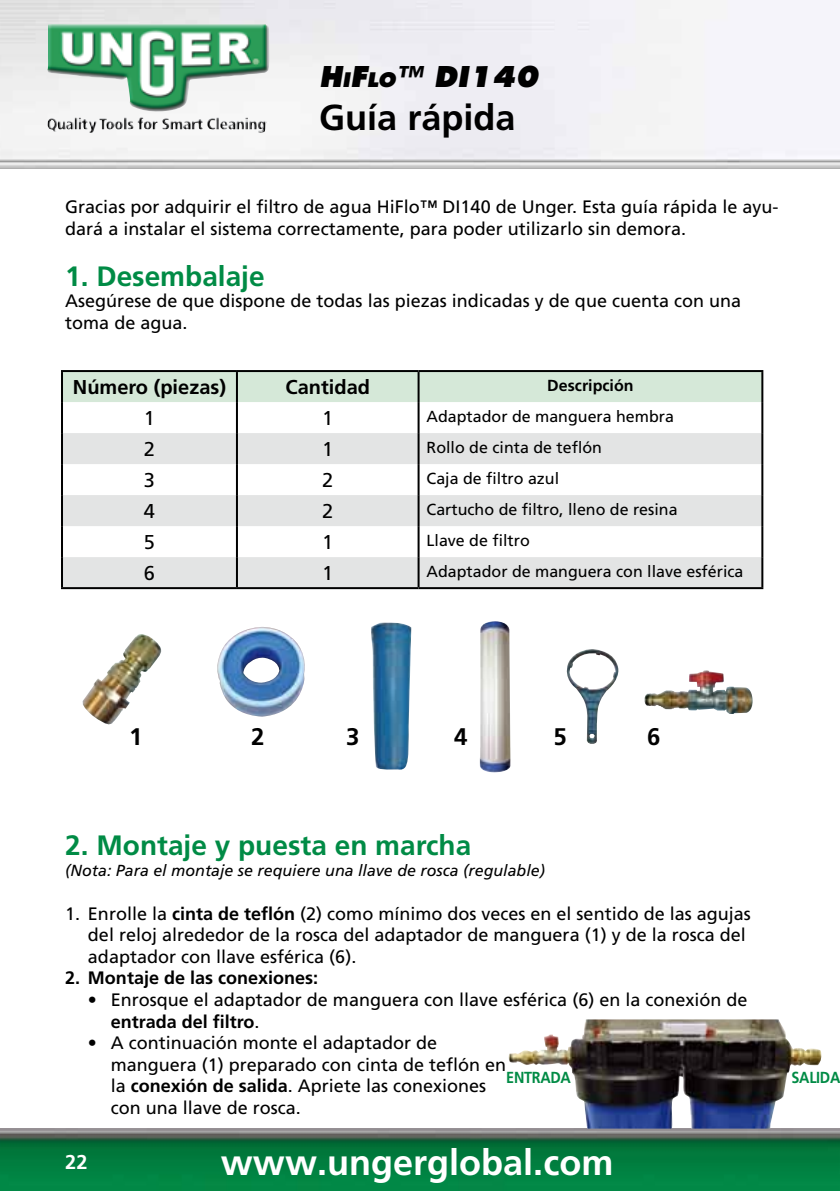
<style>
.page{position:relative;width:840px;height:1191px;background:#fff}
.page>*{position:absolute;margin:0;border:0;box-sizing:border-box;transform-origin:0 0}
.t1{font:700 36px "Frutiger LT Pro";color:#fff}
.t2{font:700 36px "Frutiger LT Pro";color:#000}
.t3{font:700 28px "Frutiger LT Pro";color:#008b45}
.t4{font:italic 800 28px "Futura Com";color:#000}
.t5{font:700 24px "Frutiger LT Pro";color:#000}
.t6{font:700 20px "Frutiger LT Pro";color:#000}
.t7{font:20px "Frutiger LT Pro";color:#000}
.t8{font:700 20px "Frutiger LT Pro";color:#fff}
.t9{font:18px/21.6px "Frutiger LT Pro";color:#000}
.t10{font:700 18px "Frutiger LT Pro";color:#000}
.t11{font:16px "Frutiger LT Pro";color:#000}
.t12{font:italic 16px "Frutiger LT Pro";color:#000}
.t13{font:700 16px "Frutiger LT Pro";letter-spacing:-.02em;color:#008b45;scale:.9 1}
.t14{font:700 16px "Frutiger LT Pro";color:#000}
.s1{font-size:19.6px}
.s2{font-weight:700}
</style>
<div class="page">
<img style="left:0;top:0;width:839px;height:169px">
<img style="left:47px;top:24px;width:223px;height:107px">
<img style="left:0;top:1128px;width:839px;height:63px">
<img style="left:508px;top:1019px;width:313px;height:109px">
<img style="left:566px;top:649px;width:53px;height:95px">
<img style="left:371px;top:622px;width:40px;height:148px">
<img style="left:217px;top:627px;width:87px;height:89px">
<img style="left:83px;top:634px;width:78px;height:91px">
<img style="left:644px;top:670px;width:108px;height:44px">
<img style="left:479px;top:621px;width:31px;height:151px">
<div style="left:63px;top:372px;width:698px;height:30px;background:#d5e8d8"></div>
<svg style="left:63px;top:433px;width:698px;height:154px;fill:#e3e4e4"></svg>
<hr style="left:61px;top:370px;width:176px;height:2px;background:#000">
<hr style="left:61px;top:372px;width:2px;height:30px;background:#000">
<hr style="left:237px;top:370px;width:181px;height:2px;background:#000">
<hr style="left:236px;top:372px;width:2px;height:30px;background:#000">
<hr style="left:418px;top:370px;width:345px;height:2px;background:#000">
<hr style="left:417px;top:372px;width:2px;height:30px;background:#000">
<hr style="left:761px;top:372px;width:2px;height:30px;background:#000">
<hr style="left:61px;top:402px;width:2px;height:31px;background:#000">
<hr style="left:236px;top:402px;width:2px;height:31px;background:#000">
<hr style="left:417px;top:402px;width:2px;height:31px;background:#000">
<hr style="left:761px;top:402px;width:2px;height:31px;background:#000">
<hr style="left:61px;top:433px;width:2px;height:31px;background:#000">
<hr style="left:236px;top:433px;width:2px;height:31px;background:#000">
<hr style="left:417px;top:433px;width:2px;height:31px;background:#000">
<hr style="left:761px;top:433px;width:2px;height:31px;background:#000">
<hr style="left:61px;top:464px;width:2px;height:31px;background:#000">
<hr style="left:236px;top:464px;width:2px;height:31px;background:#000">
<hr style="left:417px;top:464px;width:2px;height:31px;background:#000">
<hr style="left:761px;top:464px;width:2px;height:31px;background:#000">
<hr style="left:61px;top:495px;width:2px;height:31px;background:#000">
<hr style="left:236px;top:495px;width:2px;height:31px;background:#000">
<hr style="left:417px;top:495px;width:2px;height:31px;background:#000">
<hr style="left:761px;top:495px;width:2px;height:31px;background:#000">
<hr style="left:61px;top:526px;width:2px;height:31px;background:#000">
<hr style="left:236px;top:526px;width:2px;height:31px;background:#000">
<hr style="left:417px;top:526px;width:2px;height:31px;background:#000">
<hr style="left:761px;top:526px;width:2px;height:31px;background:#000">
<hr style="left:61px;top:557px;width:2px;height:30px;background:#000">
<hr style="left:236px;top:557px;width:2px;height:30px;background:#000">
<hr style="left:417px;top:557px;width:2px;height:30px;background:#000">
<hr style="left:761px;top:557px;width:2px;height:30px;background:#000">
<hr style="left:61px;top:587px;width:176px;height:2px;background:#000">
<hr style="left:237px;top:587px;width:181px;height:2px;background:#000">
<hr style="left:418px;top:587px;width:345px;height:2px;background:#000">
<h2 class="t4" style="left:319px;top:57px;width:220px">H<span class="s1">i</span>F<span class="s1">lo</span>™ DI140</h2>
<h1 class="t2" style="left:319px;top:96px;width:198px">Guía rápida</h1>
<p class="t9" style="left:65px;top:196px;width:714px">Gracias por adquirir el filtro de agua HiFlo™ DI140 de Unger. Esta guía rápida le ayu&shy;dará a instalar el sistema correctamente, para poder utilizarlo sin demora.</p>
<h2 class="t3" style="left:65px;top:259px;width:201px">1. Desembalaje</h2>
<p class="t9" style="left:65px;top:290px;width:677px">Asegúrese de que dispone de todas las piezas indicadas y de que cuenta con una toma de agua.</p>
<p class="t6" style="left:73px;top:375px;width:154px">Número (piezas)</p>
<p class="t6" style="left:285px;top:375px;width:86px">Cantidad</p>
<p class="t14" style="left:547px;top:376px;width:88px">Descripción</p>
<p class="t7" style="left:144px;top:406px;width:13px">1</p>
<p class="t7" style="left:322px;top:406px;width:13px">1</p>
<p class="t11" style="left:426px;top:407px;width:249px">Adaptador de manguera hembra</p>
<p class="t7" style="left:144px;top:437px;width:13px">2</p>
<p class="t7" style="left:322px;top:437px;width:13px">1</p>
<p class="t11" style="left:426px;top:438px;width:177px">Rollo de cinta de teflón</p>
<p class="t7" style="left:144px;top:468px;width:13px">3</p>
<p class="t7" style="left:322px;top:468px;width:13px">2</p>
<p class="t11" style="left:426px;top:469px;width:134px">Caja de filtro azul</p>
<p class="t7" style="left:144px;top:499px;width:13px">4</p>
<p class="t7" style="left:322px;top:499px;width:13px">2</p>
<p class="t11" style="left:426px;top:500px;width:252px">Cartucho de filtro, lleno de resina</p>
<p class="t7" style="left:144px;top:530px;width:13px">5</p>
<p class="t7" style="left:322px;top:530px;width:13px">1</p>
<p class="t11" style="left:426px;top:531px;width:105px">Llave de filtro</p>
<p class="t7" style="left:144px;top:561px;width:13px">6</p>
<p class="t7" style="left:322px;top:561px;width:13px">1</p>
<p class="t11" style="left:426px;top:562px;width:318px">Adaptador de manguera con llave esférica</p>
<h3 class="t5" style="left:129px;top:722px;width:15px">1</h3>
<h3 class="t5" style="left:251px;top:722px;width:15px">2</h3>
<h3 class="t5" style="left:346px;top:722px;width:15px">3</h3>
<h3 class="t5" style="left:454px;top:722px;width:15px">4</h3>
<h3 class="t5" style="left:553px;top:722px;width:15px">5</h3>
<h3 class="t5" style="left:646px;top:722px;width:15px">6</h3>
<h2 class="t3" style="left:65px;top:828px;width:407px">2. Montaje y puesta en marcha</h2>
<p class="t12" style="left:65px;top:861px;width:481px">(Nota: Para el montaje se requiere una llave de rosca (regulable)</p>
<p class="t9" style="left:88px;top:902px;width:664px;text-indent:-23px">1. Enrolle la <span class="s2">cinta de teflón</span> (2) como mínimo dos veces en el sentido de las agujas del reloj alrededor de la rosca del adaptador de manguera (1) y de la rosca del adaptador con llave esférica (6).</p>
<p class="t10" style="left:65px;top:967px;width:254px">2. Montaje de las conexiones:</p>
<p class="t9" style="left:111px;top:989px;width:638px;text-indent:-23px">• Enrosque el adaptador de manguera con llave esférica (6) en la conexión de <span class="s2">entrada del filtro</span>.</p>
<p class="t9" style="left:111px;top:1032px;width:397px;text-indent:-23px">• A continuación monte el adaptador de manguera (1) preparado con cinta de teflón en la <span class="s2">conexión de salida</span>. Apriete las conexiones con una llave de rosca.</p>
<p class="t13" style="left:506px;top:1067px;width:73px">ENTRADA</p>
<p class="t13" style="left:791px;top:1067px;width:56px">SALIDA</p>
<p class="t8" style="left:65px;top:1150px;width:24px">22</p>
<h1 class="t1" style="left:221px;top:1141px;width:394px">www.ungerglobal.com</h1>
</div>
